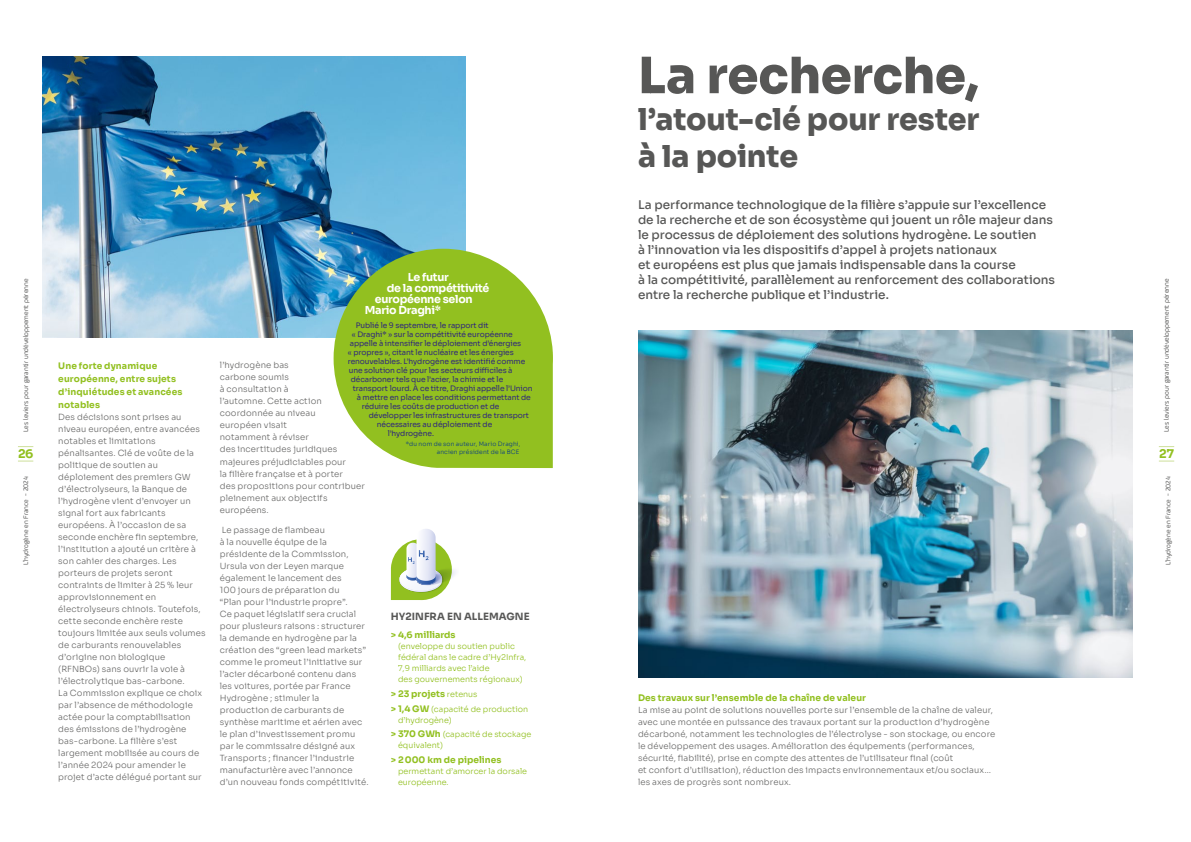
<style>
.page{position:relative;width:1191px;height:842px;background:#fff}
.page>*{position:absolute;margin:0;border:0;box-sizing:border-box;transform-origin:0 0}
.t1{font:800 50px "Sora";letter-spacing:-.01em;color:#575756}
.t2{font:800 30px/37px "Sora";letter-spacing:-.005em;color:#575756}
.t3{font:500 12px/15px "Sora";letter-spacing:-.005em;color:#575756}
.t4{font:700 12px "Sora";color:#92c020}
.t5{font:700 11px "Sora";letter-spacing:-.025em;color:#fff}
.t6{font:700 10px "Sora";letter-spacing:.005em;color:#575756}
.t7{font:700 9px/13px "Sora";letter-spacing:.01em;color:#92c020}
.t8{font:300 8.5px/12px "Sora";letter-spacing:.01em;color:#6b6b6a}
.t9{font:300 8px/11px "Sora";color:#92c020}
.t10{font:7.5px "Sora";letter-spacing:-.01em;color:#30297a}
.t11{font:7px "Ample Soft Pro";color:#575756}
.t12{font:300 6px/7.2px "Sora";letter-spacing:.025em;color:#0a3d85;text-align:right}
.s1{font-weight:300;font-size:8px}
.s2{font-weight:700;font-size:9px}
</style>
<div class="page">
<svg style="left:391px;top:529px;width:65px;height:71px"></svg>
<img style="left:42px;top:57px;width:424px;height:280px">
<img style="left:638px;top:330px;width:494px;height:347px">
<svg style="left:333px;top:249px;width:220px;height:219px;background:#99c441"></svg>
<svg style="left:18px;top:446px;width:15px;height:1px"></svg>
<svg style="left:1158px;top:446px;width:16px;height:1px"></svg>
<svg style="left:18px;top:461px;width:15px;height:1px"></svg>
<svg style="left:1159px;top:461px;width:15px;height:1px"></svg>
<h1 class="t1" style="left:638px;top:33px;width:342px">La recherche,</h1>
<h2 class="t2" style="left:638px;top:98px;width:343px">l’atout‑clé pour rester à la pointe</h2>
<p class="t3" style="left:638px;top:196px;width:418px">La performance technologique de la filière s’appuie sur l’excellence de la recherche et de son écosystème qui jouent un rôle majeur dans le processus de déploiement des solutions hydrogène. Le soutien<br>à l’innovation via les dispositifs d’appel à projets nationaux<br>et européens est plus que jamais indispensable dans la course<br>à la compétitivité, parallèlement au renforcement des collaborations entre la recherche publique et l’industrie.</p>
<p class="t5" style="left:408px;top:268px;width:43px">Le futur</p>
<p class="t5" style="left:387px;top:279px;width:104px">de la compétitivité</p>
<p class="t5" style="left:375px;top:290px;width:100px">européenne selon</p>
<p class="t5" style="left:365px;top:301px;width:78px">Mario Draghi*</p>
<p class="t10" style="left:356px;top:320px;width:134px">Publié le 9 septembre, le rapport dit</p>
<p class="t10" style="left:352px;top:329px;width:163px">« Draghi* » sur la compétitivité européenne</p>
<p class="t10" style="left:350px;top:338px;width:173px">appelle à intensifier le déploiement d’énergies</p>
<p class="t10" style="left:348px;top:347px;width:167px">« propres », citant le nucléaire et les énergies</p>
<p class="t10" style="left:348px;top:356px;width:179px">renouvelables. L’hydrogène est identifié comme</p>
<p class="t10" style="left:349px;top:365px;width:165px">une solution clé pour les secteurs difficiles à</p>
<p class="t10" style="left:351px;top:374px;width:154px">décarboner tels que l’acier, la chimie et le</p>
<p class="t10" style="left:353px;top:383px;width:181px">transport lourd. À ce titre, Draghi appelle l’Union</p>
<p class="t10" style="left:357px;top:392px;width:176px">à mettre en place les conditions permettant de</p>
<p class="t10" style="left:362px;top:401px;width:139px">réduire les coûts de production et de</p>
<p class="t10" style="left:369px;top:410px;width:162px">développer les infrastructures de transport</p>
<p class="t10" style="left:377px;top:419px;width:117px">nécessaires au déploiement de</p>
<p class="t10" style="left:388px;top:428px;width:48px">l’hydrogène.</p>
<p class="t12" style="left:406px;top:440px;width:116px">*du nom de son auteur, Mario Draghi, ancien président de la BCE</p>
<p class="t11" style="left:21px;top:432px;width:155px;rotate:-90deg">Les leviers pour garantir un développement pérenne</p>
<p class="t11" style="left:1162px;top:432px;width:155px;rotate:-90deg">Les leviers pour garantir un développement pérenne</p>
<p class="t8" style="left:220px;top:359px;width:147px">l’hydrogène bas<br>carbone soumis<br>à consultation à<br>l’automne. Cette action coordonnée au niveau<br>européen visait<br>notamment à réviser<br>des incertitudes juridiques majeures préjudiciables pour<br>la filière française et à porter<br>des propositions pour contribuer pleinement aux objectifs européens.</p>
<p class="t8" style="left:220px;top:523px;width:150px">Le passage de flambeau<br>à la nouvelle équipe de la présidente de la Commission,<br>Ursula von der Leyen marque également le lancement des<br>100 jours de préparation du<br>“Plan pour l’industrie propre”.<br>Ce paquet législatif sera crucial pour plusieurs raisons : structurer la demande en hydrogène par la création des “green lead markets” comme le promeut l’initiative sur l’acier décarboné contenu dans les voitures, portée par France<br>Hydrogène ; stimuler la production de carburants de synthèse maritime et aérien avec le plan d’investissement promu par le commissaire désigné aux<br>Transports ; financer l’industrie manufacturière avec l’annonce d’un nouveau fonds compétitivité.</p>
<p class="t7" style="left:58px;top:358px;width:126px">Une forte dynamique européenne, entre sujets d’inquiétudes et avancées notables</p>
<p class="t8" style="left:58px;top:410px;width:149px">Des décisions sont prises au niveau européen, entre avancées notables et limitations pénalisantes. Clé de voûte de la politique de soutien au déploiement des premiers GW d’électrolyseurs, la Banque de l’hydrogène vient d’envoyer un signal fort aux fabricants européens. À l’occasion de sa seconde enchère fin septembre, l’institution a ajouté un critère à son cahier des charges. Les porteurs de projets seront contraints de limiter à 25 % leur approvisionnement en électrolyseurs chinois. Toutefois, cette seconde enchère reste toujours limitée aux seuls volumes de carburants renouvelables d’origine non biologique (RFNBOs) sans ouvrir la voie à l’électrolytique bas-carbone.<br>La Commission explique ce choix par l’absence de méthodologie actée pour la comptabilisation des émissions de l’hydrogène bas-carbone. La filière s’est largement mobilisée au cours de l’année 2024 pour amender le projet d’acte délégué portant sur</p>
<h3 class="t4" style="left:18px;top:444px;width:17px">26</h3>
<h3 class="t4" style="left:1159px;top:444px;width:16px">27</h3>
<p class="t11" style="left:21px;top:565px;width:90px;rotate:-90deg">L’hydrogène en France - 2024</p>
<p class="t11" style="left:1163px;top:565px;width:90px;rotate:-90deg">L’hydrogène en France - 2024</p>
<p class="t6" style="left:391px;top:608px;width:140px">HY2INFRA EN ALLEMAGNE</p>
<p class="t7" style="left:391px;top:627px;width:66px">&gt; 4,6 milliards</p>
<p class="t9" style="left:398px;top:640px;width:130px">(enveloppe du soutien public fédéral dans le cadre d’Hy2Infra,<br>7,9 milliards avec l’aide<br>des gouvernements régionaux)</p>
<p class="t7" style="left:391px;top:686px;width:88px">&gt; 23 projets <span class="s1">retenus</span></p>
<p class="t9" style="left:398px;top:702px;width:132px;text-indent:-7px"><span class="s2">&gt; 1,4 GW</span> (capacité de production d’hydrogène)</p>
<p class="t9" style="left:398px;top:728px;width:135px;text-indent:-7px"><span class="s2">&gt; 370 GWh</span> (capacité de stockage équivalent)</p>
<p class="t7" style="left:391px;top:753px;width:112px">&gt; 2000 km de pipelines</p>
<p class="t9" style="left:398px;top:765px;width:130px">permettant d’amorcer la dorsale européenne.</p>
<p class="t7" style="left:638px;top:691px;width:229px">Des travaux sur l’ensemble de la chaîne de valeur</p>
<p class="t8" style="left:638px;top:703px;width:359px">La mise au point de solutions nouvelles porte sur l’ensemble de la chaîne de valeur, avec une montée en puissance des travaux portant sur la production d’hydrogène décarboné, notamment les technologies de l’électrolyse - son stockage, ou encore le développement des usages. Amélioration des équipements (performances, sécurité, fiabilité), prise en compte des attentes de l’utilisateur final (coût<br>et confort d’utilisation), réduction des impacts environnementaux et/ou sociaux… les axes de progrès sont nombreux.</p>
</div>
